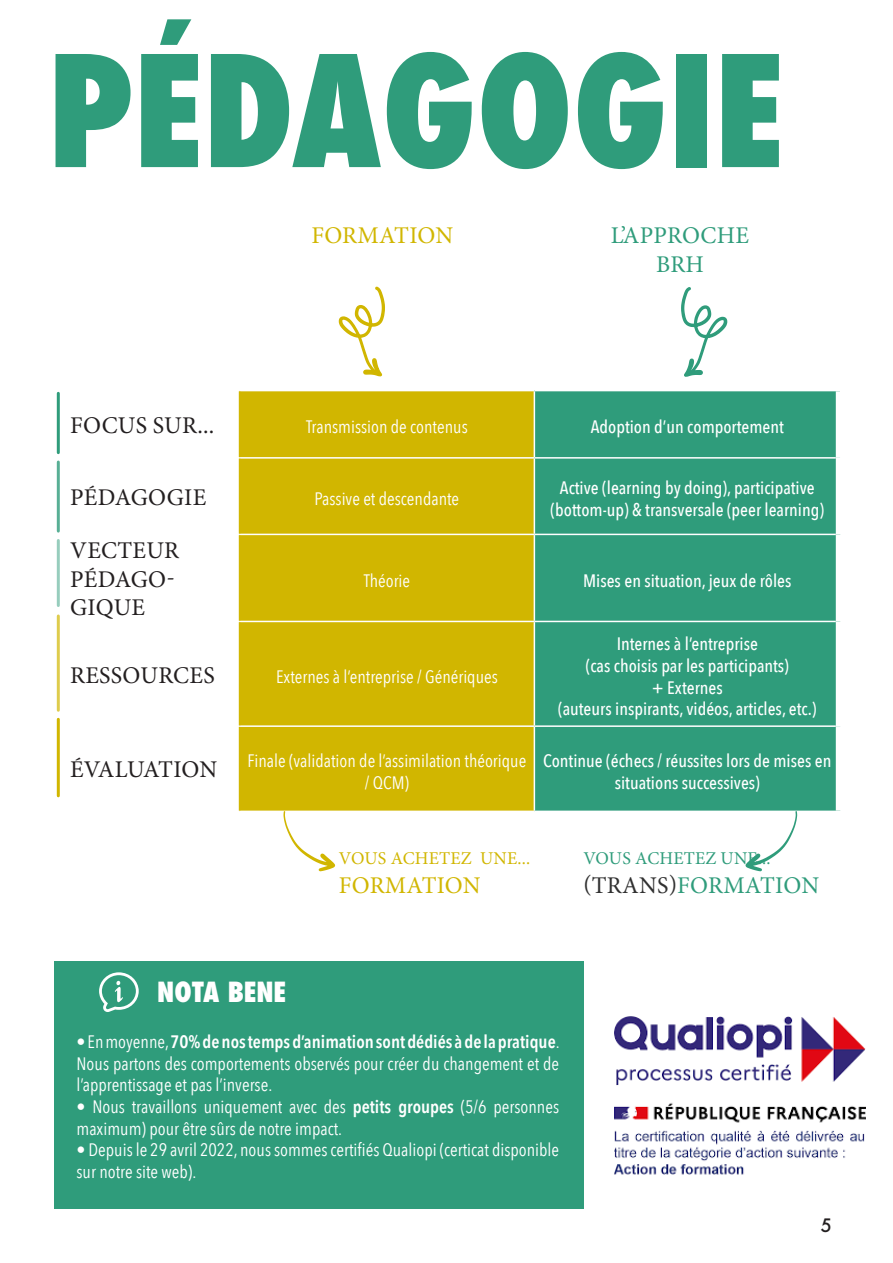
<style>
.page{position:relative;width:893px;height:1263px;background:#fff}
.page>*{position:absolute;margin:0;border:0;box-sizing:border-box;transform-origin:0 0}
.t1{font:800 condensed 150px "Futura";color:#2f9c7b}
.t2{font:800 condensed 27px "Futura";color:#fff}
.t3{font:24px/28.8px "Minion Pro";letter-spacing:.01em;color:#231f20}
.t4{font:24px "Minion Pro";letter-spacing:.01em;color:#2f9c7b}
.t5{font:24px "Minion Pro";letter-spacing:.005em;color:#d1b600}
.t6{font:18px/21.6px "Avenir Next Condensed";color:#fff}
.t7{font:500 18px/21.6px "Avenir Next Condensed";color:#fff;text-align:center}
.t8{font:18px "Minion Pro";letter-spacing:.01em;color:#d1b600}
.t9{font:18px "Minion Pro";letter-spacing:.01em;color:#2f9c7b}
.t10{font:500 18px "Futura";color:#231f20}
.s1{color:#303030}
.s2{font-weight:600}
</style>
<div class="page">
<div style="left:54px;top:961px;width:529px;height:248px;background:#2f9c7b"></div>
<svg style="left:99px;top:972px;width:40px;height:40px"></svg>
<div style="left:240px;top:391px;width:294px;height:420px;background:#d1b600"></div>
<div style="left:534px;top:391px;width:306px;height:67px;background:#2f9c7b"></div>
<div style="left:535px;top:459px;width:301px;height:352px;background:#2f9c7b"></div>
<hr style="left:534px;top:534px;width:302px;height:1px;background:#fff">
<hr style="left:534px;top:621px;width:302px;height:1px;background:#fff">
<hr style="left:534px;top:725px;width:302px;height:2px;background:#fff">
<hr style="left:534px;top:391px;width:1px;height:66px;background:#fff">
<div style="left:836px;top:391px;width:9px;height:67px;background:#fff"></div>
<hr style="left:534px;top:457px;width:302px;height:2px;background:#fff">
<hr style="left:240px;top:457px;width:294px;height:2px;background:#fff">
<hr style="left:240px;top:534px;width:294px;height:1px;background:#fff">
<hr style="left:240px;top:621px;width:294px;height:1px;background:#fff">
<hr style="left:240px;top:725px;width:294px;height:2px;background:#fff">
<hr style="left:239px;top:391px;width:1px;height:66px;background:#d1b600">
<hr style="left:239px;top:459px;width:1px;height:75px;background:#d1b600">
<hr style="left:239px;top:535px;width:1px;height:86px;background:#d1b600">
<hr style="left:239px;top:622px;width:1px;height:103px;background:#d1b600">
<hr style="left:239px;top:727px;width:1px;height:84px;background:#d1b600">
<svg style="left:338px;top:286px;width:47px;height:91px"></svg>
<svg style="left:681px;top:287px;width:47px;height:90px"></svg>
<svg style="left:283px;top:811px;width:52px;height:60px"></svg>
<svg style="left:745px;top:811px;width:52px;height:60px"></svg>
<hr style="left:57px;top:393px;width:3px;height:60px;background:#2f9c7b">
<hr style="left:57px;top:462px;width:3px;height:69px;background:#2f9c7b">
<hr style="left:57px;top:540px;width:3px;height:65px;background:#2f9c7b">
<hr style="left:57px;top:616px;width:3px;height:94px;background:#d1b600">
<hr style="left:57px;top:719px;width:3px;height:77px;background:#d1b600">
<img style="left:614px;top:1016px;width:252px;height:159px">
<p class="t1" style="left:48px;top:9px;width:738px">PÉDAGOGIE</p>
<p class="t5" style="left:311px;top:219px;width:143px">FORMATION</p>
<p class="t4" style="left:611px;top:219px;width:140px">L’APPROCHE</p>
<p class="t4" style="left:656px;top:248px;width:49px">BRH</p>
<p class="t3" style="left:70px;top:411px;width:146px">FOCUS SUR...</p>
<p class="t6" style="left:306px;top:415px;width:163px">Transmission de contenus</p>
<p class="t7" style="left:591px;top:416px;width:195px">Adoption d’un comportement</p>
<p class="t3" style="left:70px;top:483px;width:138px">PÉDAGOGIE</p>
<p class="t6" style="left:315px;top:487px;width:146px">Passive et descendante</p>
<p class="t7" style="left:551px;top:477px;width:275px">Active (learning by doing), participative (bottom-up) &amp; transversale (peer learning)</p>
<p class="t3" style="left:70px;top:536px;width:110px">VECTEUR</p>
<p class="t3" style="left:70px;top:565px;width:106px">PÉDAGO-<br>GIQUE</p>
<p class="t6" style="left:364px;top:569px;width:48px">Théorie</p>
<p class="t7" style="left:583px;top:570px;width:210px">Mises en situation, jeux de rôles</p>
<p class="t3" style="left:70px;top:661px;width:146px">RESSOURCES</p>
<p class="t6" style="left:276px;top:665px;width:223px">Externes à l’entreprise / Génériques</p>
<p class="t7" style="left:617px;top:633px;width:143px">Internes à l’entreprise</p>
<p class="t7" style="left:586px;top:655px;width:205px">(cas choisis par les participants)</p>
<p class="t7" style="left:652px;top:676px;width:72px">+ Externes</p>
<p class="t7" style="left:558px;top:698px;width:260px">(auteurs inspirants, vidéos, articles, etc.)</p>
<p class="t3" style="left:70px;top:755px;width:148px">ÉVALUATION</p>
<p class="t6" style="left:248px;top:749px;width:280px;text-align:center">Finale (validation de l’assimilation théorique / QCM)</p>
<p class="t7" style="left:543px;top:750px;width:290px">Continue (échecs / réussites lors de mises en situations successives)</p>
<p class="t8" style="left:339px;top:846px;width:193px">VOUS ACHETEZ UNE...</p>
<p class="t5" style="left:339px;top:869px;width:143px">FORMATION</p>
<p class="t9" style="left:583px;top:846px;width:189px">VOUS ACHETEZ UNE...</p>
<p class="t4" style="left:583px;top:869px;width:237px"><span class="s1">(TRANS)</span>FORMATION</p>
<p class="t2" style="left:157px;top:974px;width:130px">NOTA BENE</p>
<p class="t6" style="left:77px;top:1030px;width:485px;text-align:justify">• En moyenne, <span class="s2">70% de nos temps d’animation sont dédiés à de la pratique</span>.<br>Nous partons des comportements observés pour créer du changement et de l’apprentissage et pas l’inverse.</p>
<p class="t6" style="left:77px;top:1095px;width:484px">• Nous travaillons uniquement avec des <span class="s2">petits groupes</span> (5/6 personnes maximum) pour être sûrs de notre impact.</p>
<p class="t6" style="left:77px;top:1138px;width:484px">• Depuis le 29 avril 2022, nous sommes certifiés Qualiopi (certicat disponible sur notre site web).</p>
<p class="t10" style="left:821px;top:1213px;width:13px">5</p>
</div>
